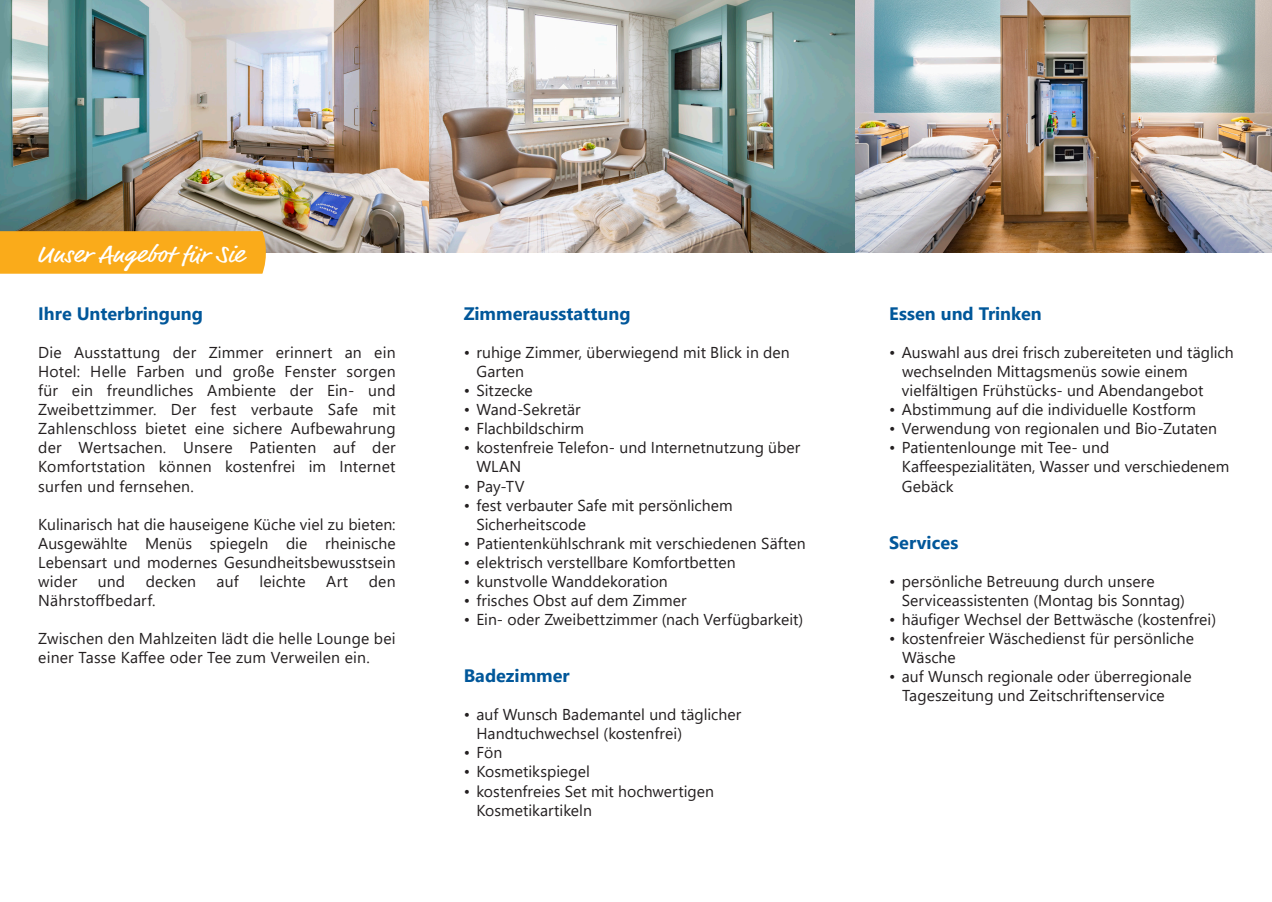
<style>
.page{position:relative;width:1272px;height:902px;background:#fff}
.page>*{position:absolute;margin:0;border:0;box-sizing:border-box;transform-origin:0 0}
._06_Headline_Market{font:23.25px "Market Offc";color:#fff;scale:1.2 1}
._05_Fließtext_10_5_p{font:700 18px "Segoe UI";color:#01579a}
._05_Fließtext_10_5_p-2{font:15.75px/19px "Segoe UI";letter-spacing:.005em;color:#231f20}
.Aufzählung{font:15.75px/19px "Segoe UI";letter-spacing:.005em;color:#231f20}
</style>
<div class="page">
<img style="left:0;top:0;width:429px;height:252px">
<img style="left:429px;top:0;width:426px;height:252px">
<img style="left:855px;top:0;width:416px;height:252px">
<div style="left:0;top:231px;width:266px;height:43px;background:#faab1a"></div>
<p class="_06_Headline_Market" style="left:36px;top:240px;width:174px">Unser Angebot für Sie</p>
<p class="_05_Fließtext_10_5_p" style="left:38px;top:296px;width:166px">Ihre Unterbringung</p>
<p class="_05_Fließtext_10_5_p-2" style="left:38px;top:341px;width:359px;text-align:justify">Die Ausstattung der Zimmer erinnert an ein Hotel: Helle Farben und große Fenster sorgen für ein freundliches Ambiente der Ein- und Zweibettzimmer. Der fest verbaute Safe mit Zahlenschloss bietet eine sichere Aufbewahrung der Wertsachen. Unsere Patienten auf der Komfortstation können kostenfrei im Internet surfen und fernsehen.</p>
<p class="_05_Fließtext_10_5_p-2" style="left:38px;top:513px;width:359px">Kulinarisch hat die hauseigene Küche viel zu bieten:</p>
<p class="_05_Fließtext_10_5_p-2" style="left:38px;top:532px;width:359px;text-align:justify">Ausgewählte Menüs spiegeln die rheinische Lebensart und modernes Gesundheitsbewusstsein wider</p>
<p class="_05_Fließtext_10_5_p-2" style="left:98px;top:570px;width:29px">und</p>
<p class="_05_Fließtext_10_5_p-2" style="left:146px;top:570px;width:52px">decken</p>
<p class="_05_Fließtext_10_5_p-2" style="left:217px;top:570px;width:24px">auf</p>
<p class="_05_Fließtext_10_5_p-2" style="left:259px;top:570px;width:48px">leichte</p>
<p class="_05_Fließtext_10_5_p-2" style="left:326px;top:570px;width:23px">Art</p>
<p class="_05_Fließtext_10_5_p-2" style="left:369px;top:570px;width:28px">den</p>
<p class="_05_Fließtext_10_5_p-2" style="left:38px;top:589px;width:119px">Nährstoffbedarf.</p>
<p class="_05_Fließtext_10_5_p-2" style="left:38px;top:627px;width:359px">Zwischen den Mahlzeiten lädt die helle Lounge bei einer Tasse Kaffee oder Tee zum Verweilen ein.</p>
<p class="_05_Fließtext_10_5_p" style="left:463px;top:296px;width:168px">Zimmerausstattung</p>
<p class="_05_Fließtext_10_5_p-2" style="left:476px;top:341px;width:315px;text-indent:-13px">• ruhige Zimmer, überwiegend mit Blick in den<br>Garten</p>
<p class="_05_Fließtext_10_5_p-2" style="left:463px;top:379px;width:71px">• Sitzecke</p>
<p class="_05_Fließtext_10_5_p-2" style="left:463px;top:399px;width:119px">• Wand-Sekretär</p>
<p class="_05_Fließtext_10_5_p-2" style="left:463px;top:418px;width:122px">• Flachbildschirm</p>
<p class="_05_Fließtext_10_5_p-2" style="left:476px;top:437px;width:325px;text-indent:-13px">• kostenfreie Telefon- und Internetnutzung über<br>WLAN</p>
<p class="_05_Fließtext_10_5_p-2" style="left:463px;top:475px;width:62px">• Pay-TV</p>
<p class="_05_Fließtext_10_5_p-2" style="left:476px;top:494px;width:258px;text-indent:-13px">• fest verbauter Safe mit persönlichem<br>Sicherheitscode</p>
<p class="_05_Fließtext_10_5_p-2" style="left:463px;top:532px;width:343px">• Patientenkühlschrank mit verschiedenen Säften</p>
<p class="_05_Fließtext_10_5_p-2" style="left:463px;top:551px;width:273px">• elektrisch verstellbare Komfortbetten</p>
<p class="_05_Fließtext_10_5_p-2" style="left:463px;top:570px;width:206px">• kunstvolle Wanddekoration</p>
<p class="_05_Fließtext_10_5_p-2" style="left:463px;top:589px;width:224px">• frisches Obst auf dem Zimmer</p>
<p class="_05_Fließtext_10_5_p-2" style="left:463px;top:608px;width:341px">• Ein- oder Zweibettzimmer (nach Verfügbarkeit)</p>
<p class="_05_Fließtext_10_5_p" style="left:463px;top:658px;width:108px">Badezimmer</p>
<p class="_05_Fließtext_10_5_p-2" style="left:476px;top:703px;width:266px;text-indent:-13px">• auf Wunsch Bademantel und täglicher<br>Handtuchwechsel (kostenfrei)</p>
<p class="_05_Fließtext_10_5_p-2" style="left:463px;top:741px;width:40px">• Fön</p>
<p class="_05_Fließtext_10_5_p-2" style="left:463px;top:760px;width:128px">• Kosmetikspiegel</p>
<p class="_05_Fließtext_10_5_p-2" style="left:476px;top:780px;width:239px;text-indent:-13px">• kostenfreies Set mit hochwertigen<br>Kosmetikartikeln</p>
<p class="_05_Fließtext_10_5_p" style="left:889px;top:296px;width:154px">Essen und Trinken</p>
<p class="_05_Fließtext_10_5_p-2" style="left:889px;top:341px;width:346px">• Auswahl aus drei frisch zubereiteten und täglich</p>
<p class="Aufzählung" style="left:901px;top:360px;width:303px">wechselnden Mittagsmenüs sowie einem vielfältigen Frühstücks- und Abendangebot</p>
<p class="_05_Fließtext_10_5_p-2" style="left:889px;top:399px;width:308px">• Abstimmung auf die individuelle Kostform</p>
<p class="_05_Fließtext_10_5_p-2" style="left:889px;top:418px;width:329px">• Verwendung von regionalen und Bio-Zutaten</p>
<p class="_05_Fließtext_10_5_p-2" style="left:901px;top:437px;width:329px;text-indent:-13px">• Patientenlounge mit Tee- und<br>Kaffeespezialitäten, Wasser und verschiedenem<br>Gebäck</p>
<p class="_05_Fließtext_10_5_p" style="left:889px;top:525px;width:71px">Services</p>
<p class="_05_Fließtext_10_5_p-2" style="left:901px;top:570px;width:284px;text-indent:-13px">• persönliche Betreuung durch unsere<br>Serviceassistenten (Montag bis Sonntag)</p>
<p class="_05_Fließtext_10_5_p-2" style="left:889px;top:608px;width:329px">• häufiger Wechsel der Bettwäsche (kostenfrei)</p>
<p class="_05_Fließtext_10_5_p-2" style="left:889px;top:627px;width:306px">• kostenfreier Wäschedienst für persönliche</p>
<p class="Aufzählung" style="left:902px;top:646px;width:55px">Wäsche</p>
<p class="_05_Fließtext_10_5_p-2" style="left:889px;top:665px;width:304px">• auf Wunsch regionale oder überregionale</p>
<p class="Aufzählung" style="left:902px;top:684px;width:264px">Tageszeitung und Zeitschriftenservice</p>
</div>
